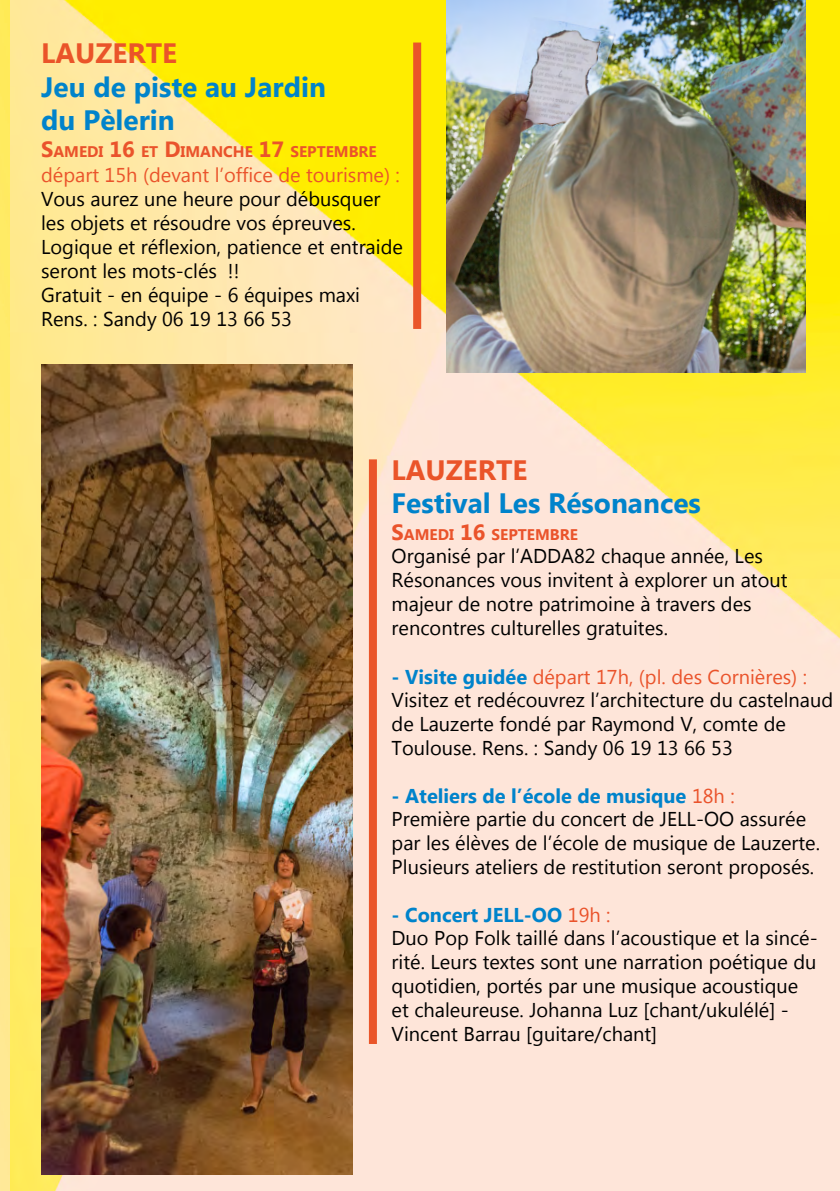
<style>
.page{position:relative;width:840px;height:1191px;background:#fff}
.page>*{position:absolute;margin:0;border:0;box-sizing:border-box;transform-origin:0 0}
.t1{font:700 28px/33.6px "Myanmar Text";color:#0083cb}
.t2{font:700 28px "Myanmar Text";color:#ea5429}
.t3{font:20px/23.8px "Myanmar Text";color:#000}
.t4{font:20px "Myanmar Text";color:#ea532b}
.t5{font:700 15.4px "Myanmar Text";color:#ea532b}
.s1{font-size:22px}
.s2{font-style:inherit}
.s3{font-weight:700;color:#0083cb}
.s4{color:#ea532b}
</style>
<div class="page">
<img style="left:0;top:0;width:839px;height:1191px">
<div style="left:413px;top:43px;width:8px;height:286px;background:#ea5529"></div>
<div style="left:369px;top:459px;width:8px;height:585px;background:#ea5529"></div>
<img style="left:446px;top:0;width:359px;height:373px">
<img style="left:41px;top:364px;width:311px;height:810px">
<h1 class="t2" style="left:41px;top:37px;width:137px">LAUZERTE</h1>
<h1 class="t1" style="left:41px;top:70px;width:286px">Jeu de piste au Jardin du Pèlerin</h1>
<p class="t5" style="left:41px;top:142px;width:337px"><span class="s1">S</span>AMEDI <span class="s1">16</span> ET <span class="s1">D</span>IMANCHE <span class="s1">17</span> <span class="s2">S</span>EPTEMBRE</p>
<p class="t4" style="left:41px;top:163px;width:360px">départ 15h (devant l’office de tourisme) :</p>
<p class="t3" style="left:41px;top:188px;width:363px">Vous aurez une heure pour débusquer les objets et résoudre vos épreuves.<br>Logique et réflexion, patience et entraide seront les mots-clés !!<br>Gratuit - en équipe - 6 équipes maxi Rens. : Sandy 06 19 13 66 53</p>
<h1 class="t2" style="left:391px;top:454px;width:137px">LAUZERTE</h1>
<h1 class="t1" style="left:391px;top:487px;width:311px">Festival Les Résonances</h1>
<p class="t5" style="left:391px;top:525px;width:188px"><span class="s1">S</span>AMEDI <span class="s1">16</span> <span class="s2">S</span>EPTEMBRE</p>
<p class="t3" style="left:391px;top:544px;width:397px">Organisé par l’ADDA82 chaque année, Les Résonances vous invitent à explorer un atout majeur de notre patrimoine à travers des rencontres culturelles gratuites.</p>
<p class="t3" style="left:391px;top:665px;width:443px"><span class="s3">- Visite guidée</span> <span class="s4">départ 17h, (pl. des Cornières) :<br></span>Visitez et redécouvrez l’architecture du castelnaud de Lauzerte fondé par Raymond V, comte de Toulouse. Rens. : Sandy 06 19 13 66 53</p>
<p class="t3" style="left:391px;top:784px;width:430px"><span class="s3">- Ateliers de l’école de musique</span> <span class="s4">18h :<br></span>Première partie du concert de JELL-OO assurée par les élèves de l’école de musique de Lauzerte.<br>Plusieurs ateliers de restitution seront proposés.</p>
<p class="t3" style="left:391px;top:903px;width:427px"><span class="s3">- Concert JELL-OO</span> <span class="s4">19h :<br></span>Duo Pop Folk taillé dans l’acoustique et la sincé&shy;rité. Leurs textes sont une narration poétique du quotidien, portés par une musique acoustique et chaleureuse. Johanna Luz [chant/ukulélé] - Vincent Barrau [guitare/chant]</p>
</div>
